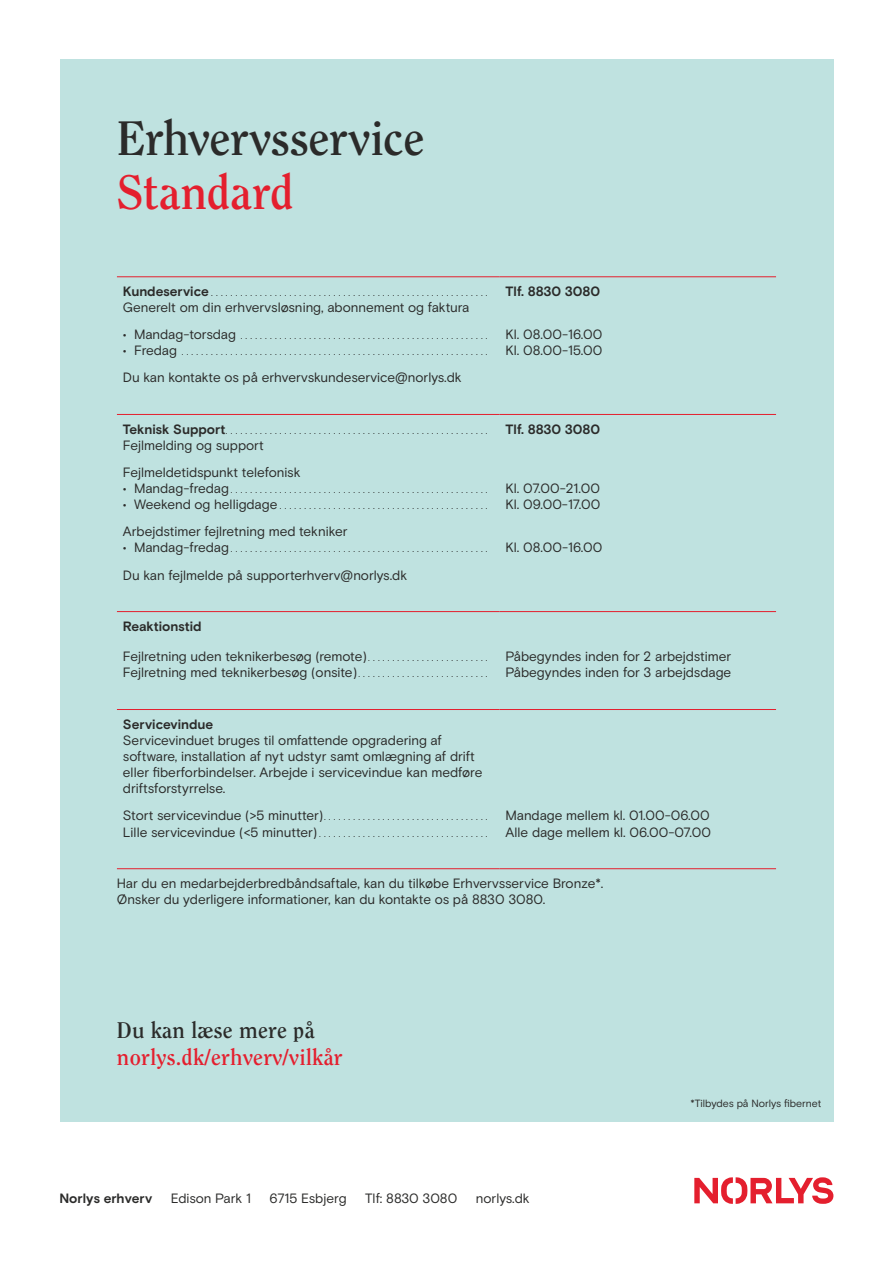
<style>
.page{position:relative;width:893px;height:1263px;background:#fff}
.page>*{position:absolute;margin:0;border:0;box-sizing:border-box;transform-origin:0 0}
.t1{font:700 48px "Clearface Std";letter-spacing:-.015em;color:#2b2b2a}
.t2{font:700 48px "Clearface Std";letter-spacing:-.005em;color:#e41f2e}
.t3{font:700 22.5px "Clearface Std";letter-spacing:.01em;color:#e41f2e}
.t4{font:700 22.5px "Clearface Std";letter-spacing:.01em;color:#2b2b2a}
.t5{font:13.5px/16.2px "Basis Grotesque Pro";color:#2b2b2a}
.t6{font:700 13.5px "Basis Grotesque Pro";color:#2b2b2a}
.t7{font:10.5px "Basis Grotesque Pro";color:#2b2b2a}
.t8{font:9px/16.2px "Basis Grotesque Pro";color:#2b2b2a}
.s1{font-weight:700;font-size:13.5px}
.s2{font-size:13.5px}
.s3{font-size:9px}
</style>
<div class="page">
<svg style="left:694px;top:1177px;width:139px;height:27px"></svg>
<div style="left:60px;top:60px;width:773px;height:1062px;background:#bfe2e0"></div>
<hr style="left:117px;top:276px;width:383px;height:1px;background:#e41f2e">
<hr style="left:500px;top:276px;width:276px;height:1px;background:#e41f2e">
<hr style="left:117px;top:414px;width:383px;height:1px;background:#e41f2e">
<hr style="left:500px;top:414px;width:276px;height:1px;background:#e41f2e">
<hr style="left:117px;top:611px;width:383px;height:1px;background:#e41f2e">
<hr style="left:500px;top:611px;width:276px;height:1px;background:#e41f2e">
<hr style="left:117px;top:709px;width:383px;height:1px;background:#e41f2e">
<hr style="left:500px;top:709px;width:276px;height:1px;background:#e41f2e">
<hr style="left:117px;top:868px;width:383px;height:1px;background:#e41f2e">
<hr style="left:500px;top:868px;width:276px;height:1px;background:#e41f2e">
<h1 class="t1" style="left:117px;top:109px;width:309px">Erhvervsservice</h1>
<h1 class="t2" style="left:117px;top:163px;width:178px">Standard</h1>
<p class="t8" style="left:123px;top:285px;width:361px"><span class="s1">Kundeservice</span> . . . . . . . . . . . . . . . . . . . . . . . . . . . . . . . . . . . . . . . . . . . . . . . . . . . . . . . .</p>
<p class="t5" style="left:123px;top:299px;width:348px">Generelt om din erhvervsløsning, abonnement og faktura</p>
<p class="t8" style="left:123px;top:328px;width:361px"><span class="s2">• Mandag-torsdag</span> . . . . . . . . . . . . . . . . . . . . . . . . . . . . . . . . . . . . . . . . . . . . . . . . . .</p>
<p class="t8" style="left:123px;top:344px;width:361px"><span class="s2">• Fredag</span> . . . . . . . . . . . . . . . . . . . . . . . . . . . . . . . . . . . . . . . . . . . . . . . . . . . . . . . . . . . . . .</p>
<p class="t5" style="left:123px;top:370px;width:340px">Du kan kontakte os på erhvervskundeservice@norlys.dk</p>
<p class="t8" style="left:123px;top:422px;width:361px"><span class="s1">Teknisk Support</span> . . . . . . . . . . . . . . . . . . . . . . . . . . . . . . . . . . . . . . . . . . . . . . . . . . . . .</p>
<p class="t5" style="left:123px;top:437px;width:142px">Fejlmelding og support</p>
<p class="t5" style="left:123px;top:464px;width:179px">Fejlmeldetidspunkt telefonisk</p>
<p class="t8" style="left:123px;top:482px;width:361px"><span class="s2">• Mandag-fredag</span> . . . . . . . . . . . . . . . . . . . . . . . . . . . . . . . . . . . . . . . . . . . . . . . . . . . .</p>
<p class="t8" style="left:123px;top:498px;width:361px"><span class="s2">• Weekend og helligdage</span> . . . . . . . . . . . . . . . . . . . . . . . . . . . . . . . . . . . . . . . . . .</p>
<p class="t6" style="left:506px;top:283px;width:96px">Tlf. 8830 3080</p>
<p class="t5" style="left:506px;top:327px;width:98px">Kl. 08.00-16.00<br>Kl. 08.00-15.00</p>
<p class="t6" style="left:506px;top:421px;width:96px">Tlf. 8830 3080</p>
<p class="t5" style="left:506px;top:480px;width:96px">Kl. 07.00-21.00<br>Kl. 09.00-17.00</p>
<p class="t5" style="left:123px;top:524px;width:226px">Arbejdstimer fejlretning med tekniker</p>
<p class="t8" style="left:123px;top:541px;width:361px"><span class="s2">• Mandag-fredag</span> . . . . . . . . . . . . . . . . . . . . . . . . . . . . . . . . . . . . . . . . . . . . . . . . . . . .</p>
<p class="t5" style="left:506px;top:540px;width:98px">Kl. 08.00-16.00</p>
<p class="t5" style="left:123px;top:567px;width:286px">Du kan fejlmelde på supporterhverv@norlys.dk</p>
<p class="t6" style="left:123px;top:618px;width:80px">Reaktionstid</p>
<p class="t5" style="left:123px;top:649px;width:361px">Fejlretning uden teknikerbesøg (remote) <span class="s3">. . . . . . . . . . . . . . . . . . . . . . . .<br></span>Fejlretning med teknikerbesøg (onsite) <span class="s3">. . . . . . . . . . . . . . . . . . . . . . . . . .</span></p>
<p class="t5" style="left:506px;top:649px;width:227px">Påbegyndes inden for 2 arbejdstimer<br>Påbegyndes inden for 3 arbejdsdage</p>
<p class="t6" style="left:123px;top:716px;width:92px">Servicevindue</p>
<p class="t5" style="left:123px;top:732px;width:361px">Servicevinduet bruges til omfattende opgradering af software, installation af nyt udstyr samt omlægning af drift eller fiberforbindelser. Arbejde i servicevindue kan medføre driftsforstyrrelse.</p>
<p class="t8" style="left:123px;top:809px;width:361px"><span class="s2">Stort servicevindue (&gt;5 minutter)</span> . . . . . . . . . . . . . . . . . . . . . . . . . . . . . . . . .<br><span class="s2">Lille servicevindue (&lt;5 minutter)</span> . . . . . . . . . . . . . . . . . . . . . . . . . . . . . . . . . .</p>
<p class="t5" style="left:506px;top:808px;width:207px">Mandage mellem kl. 01.00-06.00<br>Alle dage mellem kl. 06.00-07.00</p>
<p class="t5" style="left:117px;top:875px;width:487px">Har du en medarbejderbredbåndsaftale, kan du tilkøbe Erhvervsservice Bronze*.<br>Ønsker du yderligere informationer, kan du kontakte os på 8830 3080.</p>
<h2 class="t4" style="left:117px;top:1016px;width:199px">Du kan læse mere på</h2>
<h2 class="t3" style="left:117px;top:1043px;width:227px">norlys.dk/erhverv/vilkår</h2>
<p class="t6" style="left:60px;top:1191px;width:94px">Norlys erhverv</p>
<p class="t5" style="left:171px;top:1191px;width:82px">Edison Park 1</p>
<p class="t5" style="left:270px;top:1191px;width:79px">6715 Esbjerg</p>
<p class="t5" style="left:365px;top:1191px;width:94px">Tlf: 8830 3080</p>
<p class="t5" style="left:476px;top:1191px;width:55px">norlys.dk</p>
<p class="t7" style="left:690px;top:1098px;width:132px">*Tilbydes på Norlys fibernet</p>
</div>
